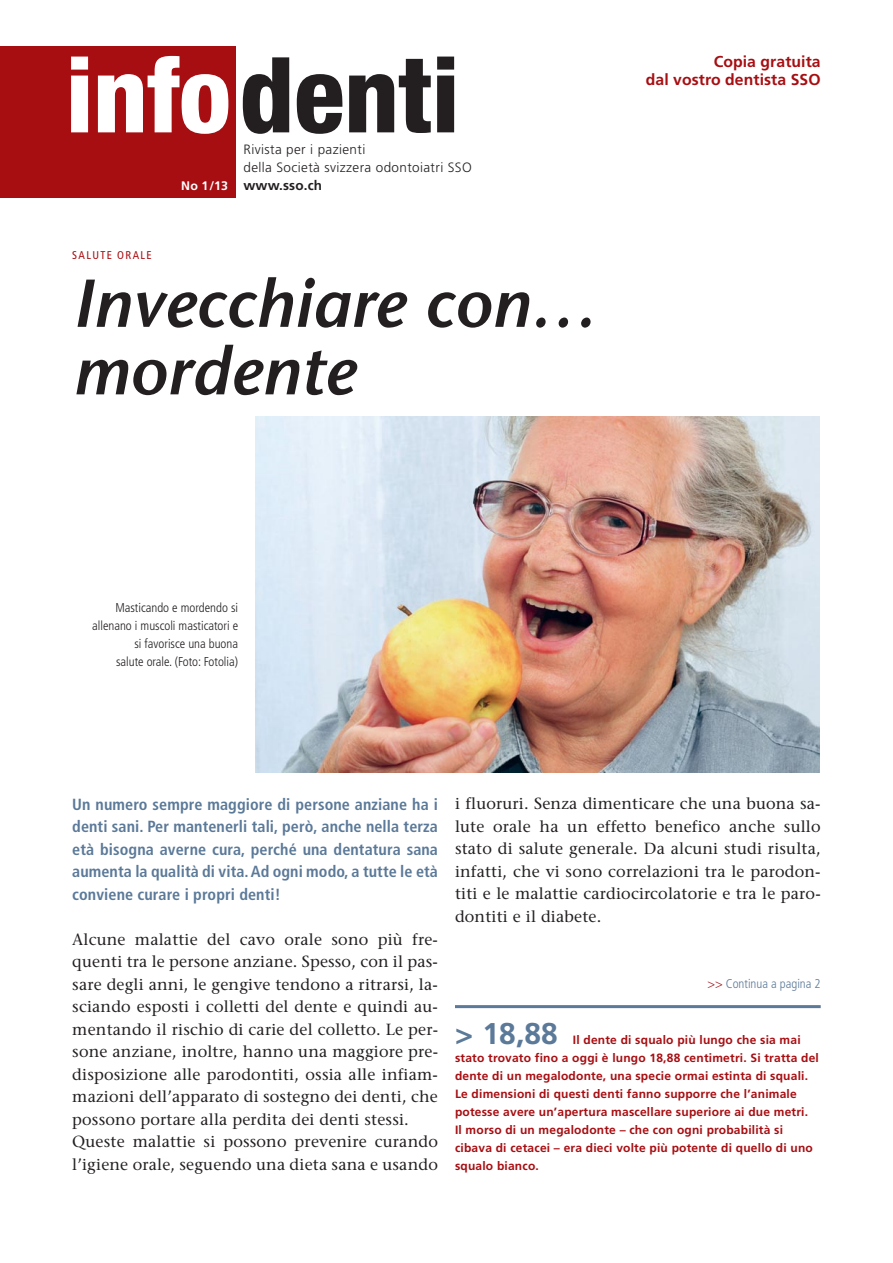
<style>
.page{position:relative;width:893px;height:1263px;background:#fff}
.page>*{position:absolute;margin:0;border:0;box-sizing:border-box;transform-origin:0 0}
.t1{font:800 condensed 105px "Helvetica Neue";color:#231f20}
.t2{font:italic 600 67.5px/67.5px "Stone Sans";color:#231f20}
.t3{font:700 30px "Frutiger";color:#5b7998}
.t4{font:16.2px/22.5px "Stone Serif";letter-spacing:.01em;color:#231f20;text-align:justify}
.t5{font:700 condensed 16.2px/22.5px "Frutiger";letter-spacing:.005em;color:#5b7998;text-align:justify}
.t6{font:700 15.75px/18px "Frutiger";letter-spacing:.005em;color:#a70e12;text-align:right}
.t7{font:300 13.5px "Frutiger";letter-spacing:.03em;color:#231f20}
.t8{font:700 13.5px "Frutiger";letter-spacing:.01em;color:#231f20}
.t9{font:300 condensed 12.75px/18px "Frutiger";color:#231f20;text-align:right}
.t10{font:300 condensed 12.75px "Frutiger";color:#5b7998}
.t11{font:700 12px/18px "Frutiger";letter-spacing:.015em;color:#a70e12}
.t12{font:condensed 11.25px "Frutiger";letter-spacing:.12em;color:#a70e12}
.s1{color:#fff}
.s2{font-size:12.3px;color:#fff}
.s3{color:#a70e12}
</style>
<div class="page">
<div style="left:0;top:47px;width:236px;height:151px;background:#a70e12"></div>
<hr style="left:455px;top:1005px;width:366px;height:3px;background:#5b7998">
<img style="left:255px;top:417px;width:565px;height:355px">
<h1 class="t1" style="left:66px;top:57px;width:395px"><span class="s1">info</span>denti</h1>
<p class="t7" style="left:243px;top:144px;width:123px">Rivista per i pazienti</p>
<p class="t7" style="left:243px;top:162px;width:230px">della Società svizzera odontoiatri SSO</p>
<p class="t8" style="left:181px;top:180px;width:142px"><span class="s2">No 1/13</span> www.sso.ch</p>
<p class="t12" style="left:72px;top:251px;width:81px">SALUTE ORALE</p>
<h2 class="t2" style="left:72px;top:277px;width:526px">Invecchiare con… mordente</h2>
<p class="t6" style="left:646px;top:54px;width:176px">Copia gratuita<br>dal vostro dentista SSO</p>
<p class="t9" style="left:92px;top:600px;width:147px">Masticando e mordendo si allenano i muscoli masticatori e si favorisce una buona<br>salute orale. (Foto: Fotolia)</p>
<p class="t5" style="left:72px;top:794px;width:367px">Un numero sempre maggiore di persone anziane ha i denti sani. Per mantenerli tali, però, anche nella terza età bisogna averne cura, perché una dentatura sana aumenta la qualità di vita. Ad ogni modo, a tutte le età conviene curare i propri denti!</p>
<p class="t4" style="left:72px;top:929px;width:367px;text-align:left">Alcune malattie del cavo orale sono più fre&shy;quenti tra le persone anziane. Spesso, con il pas&shy;sare degli anni, le gengive tendono a ritrarsi, la&shy;sciando esposti i colletti del dente e quindi au&shy;mentando il rischio di carie del colletto. Le per&shy;sone anziane, inoltre, hanno una maggiore pre&shy;disposizione alle parodontiti, ossia alle infiam&shy;mazioni dell’apparato di sostegno dei denti, che possono portare alla perdita dei denti stessi.<br>Queste malattie si possono prevenire curando l’igiene orale, seguendo una dieta sana e usando</p>
<p class="t4" style="left:455px;top:794px;width:367px">i fluoruri. Senza dimenticare che una buona sa&shy;lute orale ha un effetto benefico anche sullo stato di salute generale. Da alcuni studi risulta, infatti, che vi sono correlazioni tra le parodon&shy;titi e le malattie cardiocircolatorie e tra le paro&shy;dontiti e il diabete.</p>
<p class="t10" style="left:707px;top:978px;width:115px"><span class="s3">&gt;&gt;</span> Continua a pagina 2</p>
<h3 class="t3" style="left:455px;top:1021px;width:104px">&gt; 18,88</h3>
<p class="t11" style="left:455px;top:1032px;width:365px;text-indent:118px">Il dente di squalo più lungo che sia mai stato trovato fino a oggi è lungo 18,88 centimetri. Si tratta del dente di un megalodonte, una specie ormai estinta di squali.<br>Le dimensioni di questi denti fanno supporre che l’animale potesse avere un’apertura mascellare superiore ai due metri.<br>Il morso di un megalodonte – che con ogni probabilità si cibava di cetacei – era dieci volte più potente di quello di uno squalo bianco.</p>
</div>
